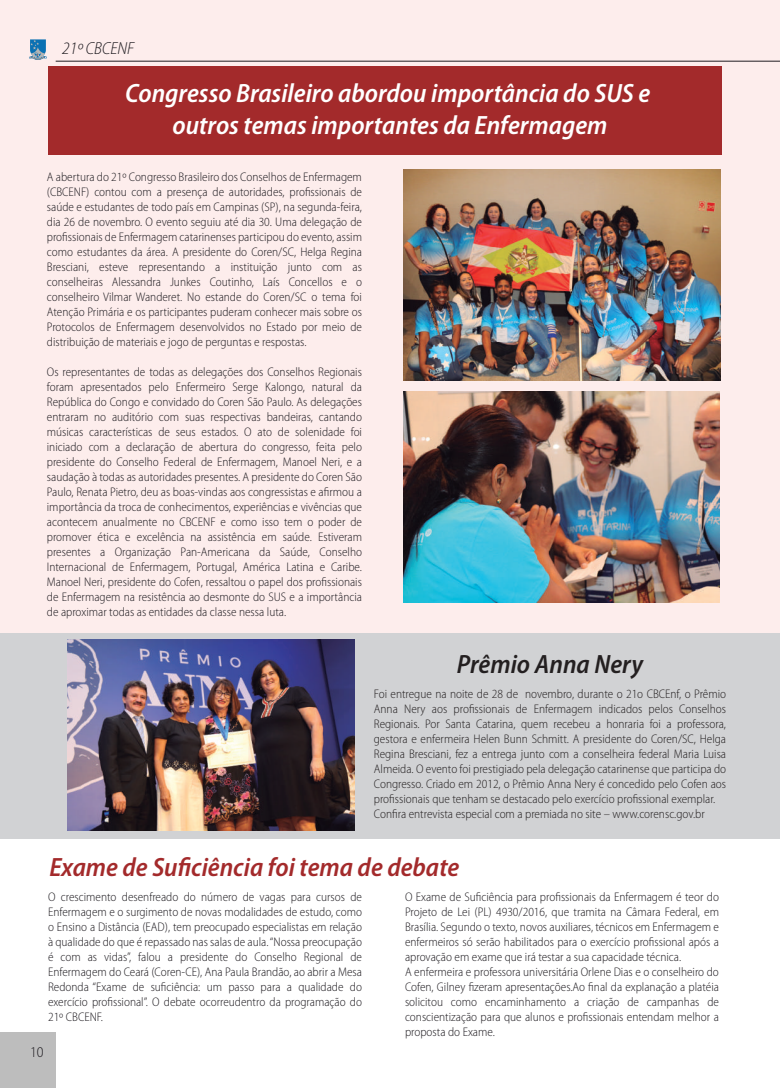
<style>
.page{position:relative;width:780px;height:1088px;background:#fff}
.page>*{position:absolute;margin:0;border:0;box-sizing:border-box;transform-origin:0 0}
.t1{font:italic 600 semi-condensed 26.5px/31.9px "Myriad Pro";color:#fff;text-align:center}
.t2{font:italic 600 semi-condensed 26.5px "Myriad Pro";color:#a32a2b}
.t3{font:italic 600 semi-condensed 26.5px "Myriad Pro";color:#231f20}
.t4{font:italic 300 semi-condensed 17.5px "Myriad Pro";color:#1f1c21}
.t5{font:300 semi-condensed 15px "Myriad Pro";color:#1f1c21}
.t6{font:300 semi-condensed 12.5px/15px "Myriad Pro";color:#1f1c21;text-align:justify}
.t7{font:300 semi-condensed 12.5px/15px "Myriad Pro";color:#231f20}
</style>
<div class="page">
<div style="left:0;top:0;width:780px;height:634px;background:#fdedec"></div>
<div style="left:48px;top:67px;width:673px;height:88px;background:#a32a2b"></div>
<div style="left:0;top:634px;width:780px;height:205px;background:#d1d2d4"></div>
<div style="left:0;top:1032px;width:56px;height:56px;background:#bdbdbd"></div>
<hr style="left:56px;top:61px;width:724px;height:1px;background:#1f1c21">
<svg style="left:29px;top:39px;width:18px;height:21px"></svg>
<img style="left:404px;top:392px;width:315px;height:210px">
<img style="left:404px;top:170px;width:316px;height:211px">
<img style="left:68px;top:640px;width:286px;height:190px">
<h2 class="t4" style="left:62px;top:39px;width:73px">21º CBCENF</h2>
<h1 class="t1" style="left:125px;top:78px;width:526px">Congresso Brasileiro abordou importância do SUS e outros temas importantes da Enfermagem</h1>
<p class="t6" style="left:47px;top:170px;width:317px">A abertura do 21º Congresso Brasileiro dos Conselhos de Enfermagem (CBCENF) contou com a presença de autoridades, profissionais de saúde e estudantes de todo país em Campinas (SP), na segunda-feira, dia 26 de novembro. O evento seguiu até dia 30. Uma delegação de profissionais de Enfermagem catarinenses participou do evento, assim como estudantes da área. A presidente do Coren/SC, Helga Regina Bresciani, esteve representando a instituição junto com as conselheiras Alessandra Junkes Coutinho, Laís Concellos e o conselheiro Vilmar Wanderet. No estande do Coren/SC o tema foi Atenção Primária e os participantes puderam conhecer mais sobre os Protocolos de Enfermagem desenvolvidos no Estado por meio de distribuição de materiais e jogo de perguntas e respostas.</p>
<p class="t6" style="left:47px;top:365px;width:317px">Os representantes de todas as delegações dos Conselhos Regionais foram apresentados pelo Enfermeiro Serge Kalongo, natural da República do Congo e convidado do Coren São Paulo. As delegações entraram no auditório com suas respectivas bandeiras, cantando músicas características de seus estados. O ato de solenidade foi iniciado com a declaração de abertura do congresso, feita pelo presidente do Conselho Federal de Enfermagem, Manoel Neri, e a saudação à todas as autoridades presentes. A presidente do Coren São Paulo, Renata Pietro, deu as boas-vindas aos congressistas e afirmou a importância da troca de conhecimentos, experiências e vivências que acontecem anualmente no CBCENF e como isso tem o poder de promover ética e excelência na assistência em saúde. Estiveram presentes a Organização Pan-Americana da Saúde, Conselho Internacional de Enfermagem, Portugal, América Latina e Caribe.<br>Manoel Neri, presidente do Cofen, ressaltou o papel dos profissionais de Enfermagem na resistência ao desmonte do SUS e a importância de aproximar todas as entidades da classe nessa luta.</p>
<h1 class="t3" style="left:457px;top:649px;width:188px">Prêmio Anna Nery</h1>
<p class="t7" style="left:374px;top:686px;width:354px">Foi entregue na noite de 28 de novembro, durante o 21o CBCEnf, o Prêmio Anna Nery aos profissionais de Enfermagem indicados pelos Conselhos Regionais. Por Santa Catarina, quem recebeu a honraria foi a professora, gestora e enfermeira Helen Bunn Schmitt. A presidente do Coren/SC, Helga Regina Bresciani, fez a entrega junto com a conselheira federal Maria Luisa Almeida. O evento foi prestigiado pela delegação catarinense que participa do Congresso. Criado em 2012, o Prêmio Anna Nery é concedido pelo Cofen aos profissionais que tenham se destacado pelo exercício profissional exemplar.<br>Confira entrevista especial com a premiada no site – www.corensc.gov.br</p>
<h1 class="t2" style="left:49px;top:853px;width:411px">Exame de Suficiência foi tema de debate</h1>
<p class="t6" style="left:48px;top:890px;width:315px">O crescimento desenfreado do número de vagas para cursos de Enfermagem e o surgimento de novas modalidades de estudo, como o Ensino a Distância (EAD), tem preocupado especialistas em relação à qualidade do que é repassado nas salas de aula. “Nossa preocupação é com as vidas”, falou a presidente do Conselho Regional de Enfermagem do Ceará (Coren-CE), Ana Paula Brandão, ao abrir a Mesa Redonda “Exame de suficiência: um passo para a qualidade do exercício profissional”. O debate ocorreudentro da programação do 21º CBCENF.</p>
<p class="t5" style="left:30px;top:1043px;width:15px">10</p>
<p class="t6" style="left:405px;top:889px;width:315px;text-align:left">O Exame de Suficiência para profissionais da Enfermagem é teor do Projeto de Lei (PL) 4930/2016, que tramita na Câmara Federal, em Brasília. Segundo o texto, novos auxiliares, técnicos em Enfermagem e enfermeiros só serão habilitados para o exercício profissional após a aprovação em exame que irá testar a sua capacidade técnica.<br>A enfermeira e professora universitária Orlene Dias e o conselheiro do Cofen, Gilney fizeram apresentações.Ao final da explanação a platéia solicitou como encaminhamento a criação de campanhas de conscientização para que alunos e profissionais entendam melhor a proposta do Exame.</p>
</div>
